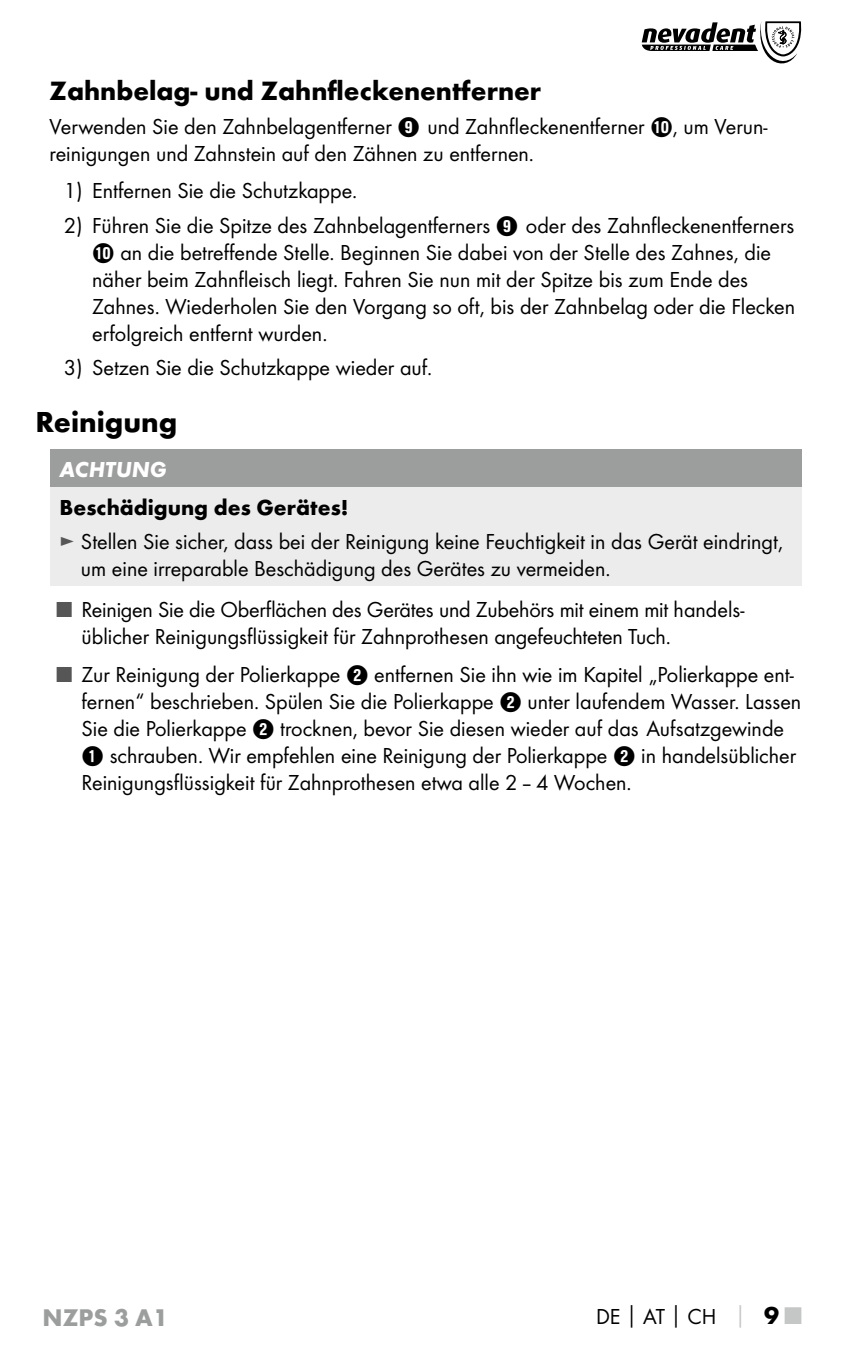
<style>
.page{position:relative;width:851px;height:1347px;background:#fff}
.page>*{position:absolute;margin:0;border:0;box-sizing:border-box;transform-origin:0 0}
.t1{font:700 30px "Futura";color:#000}
.t2{font:700 27.5px "Futura";color:#000}
.t3{font:700 25px "Futura";color:#9c9d9d}
.t4{font:22.5px/27px "Futura Boo";color:#000}
.t5{font:700 22.5px "Futura";color:#000}
.t6{font:italic 700 22.5px "Futura";color:#fff}
.s1{font-family:"Hako PI Nummern"}
.s2{color:#565656}
.s3{font-family:"Futura";font-weight:700}
.s4{font-family:"Futura";font-weight:700;color:#c5c6c6}
.s5{font-family:"Futura";font-weight:700;font-size:25px}
.s6{font-family:"Futura";font-weight:700;font-size:25px;color:#c5c6c6}
</style>
<div class="page">
<svg style="left:641px;top:21px;width:160px;height:42px"></svg>
<div style="left:50px;top:449px;width:751px;height:38px;background:#9c9d9d"></div>
<div style="left:50px;top:487px;width:751px;height:99px;background:#ececed"></div>
<p class="t2" style="left:50px;top:73px;width:493px">Zahnbelag- und Zahnfleckenentferner</p>
<p class="t4" style="left:50px;top:113px;width:719px">Verwenden Sie den Zahnbelagentferner <span class="s1">9</span> und Zahnfleckenentferner <span class="s1">0</span>, um Verun&shy;reinigungen und Zahnstein auf den Zähnen zu entfernen.</p>
<p class="t4" style="left:64px;top:177px;width:292px">1) Entfernen Sie die Schutzkappe.</p>
<p class="t4" style="left:92px;top:211px;width:704px;text-indent:-28px">2) Führen Sie die Spitze des Zahnbelagentferners <span class="s1">9</span> oder des Zahnfleckenentferners <span class="s1">0</span> an die betreffende Stelle. Beginnen Sie dabei von der Stelle des Zahnes, die näher beim Zahnfleisch liegt. Fahren Sie nun mit der Spitze bis zum Ende des Zahnes. Wiederholen Sie den Vorgang so oft, bis der Zahnbelag oder die Flecken erfolgreich entfernt wurden.</p>
<p class="t4" style="left:64px;top:353px;width:367px">3) Setzen Sie die Schutzkappe wieder auf.</p>
<h1 class="t1" style="left:35px;top:403px;width:143px">Reinigung</h1>
<p class="t6" style="left:60px;top:455px;width:109px">ACHTUNG</p>
<p class="t5" style="left:60px;top:493px;width:290px">Beschädigung des Gerätes!</p>
<p class="t4" style="left:81px;top:527px;width:703px;text-indent:-21px"><span class="s2">►</span> Stellen Sie sicher, dass bei der Reinigung keine Feuchtigkeit in das Gerät eindringt, um eine irreparable Beschädigung des Gerätes zu vermeiden.</p>
<p class="t4" style="left:81px;top:596px;width:664px;text-indent:-25px"><span class="s2">■</span> Reinigen Sie die Oberflächen des Gerätes und Zubehörs mit einem mit handels&shy;üblicher Reinigungsflüssigkeit für Zahnprothesen angefeuchteten Tuch.</p>
<p class="t4" style="left:81px;top:660px;width:721px;text-indent:-25px"><span class="s2">■</span> Zur Reinigung der Polierkappe <span class="s1">2</span> entfernen Sie ihn wie im Kapitel „Polierkappe ent&shy;fernen“ beschrieben. Spülen Sie die Polierkappe <span class="s1">2</span> unter laufendem Wasser. Lassen Sie die Polierkappe <span class="s1">2</span> trocknen, bevor Sie diesen wieder auf das Aufsatzgewinde <span class="s1">1</span> schrauben. Wir empfehlen eine Reinigung der Polierkappe <span class="s1">2</span> in handelsüblicher Reinigungsflüssigkeit für Zahnprothesen etwa alle 2–4 Wochen.</p>
<p class="t3" style="left:43px;top:1301px;width:127px">NZPS 3 A1</p>
<p class="t4" style="left:596px;top:1303px;width:207px">DE<span class="s3">│</span>AT<span class="s3">│</span>CH <span class="s4">│</span> <span class="s5">9</span> <span class="s6">■</span></p>
</div>
